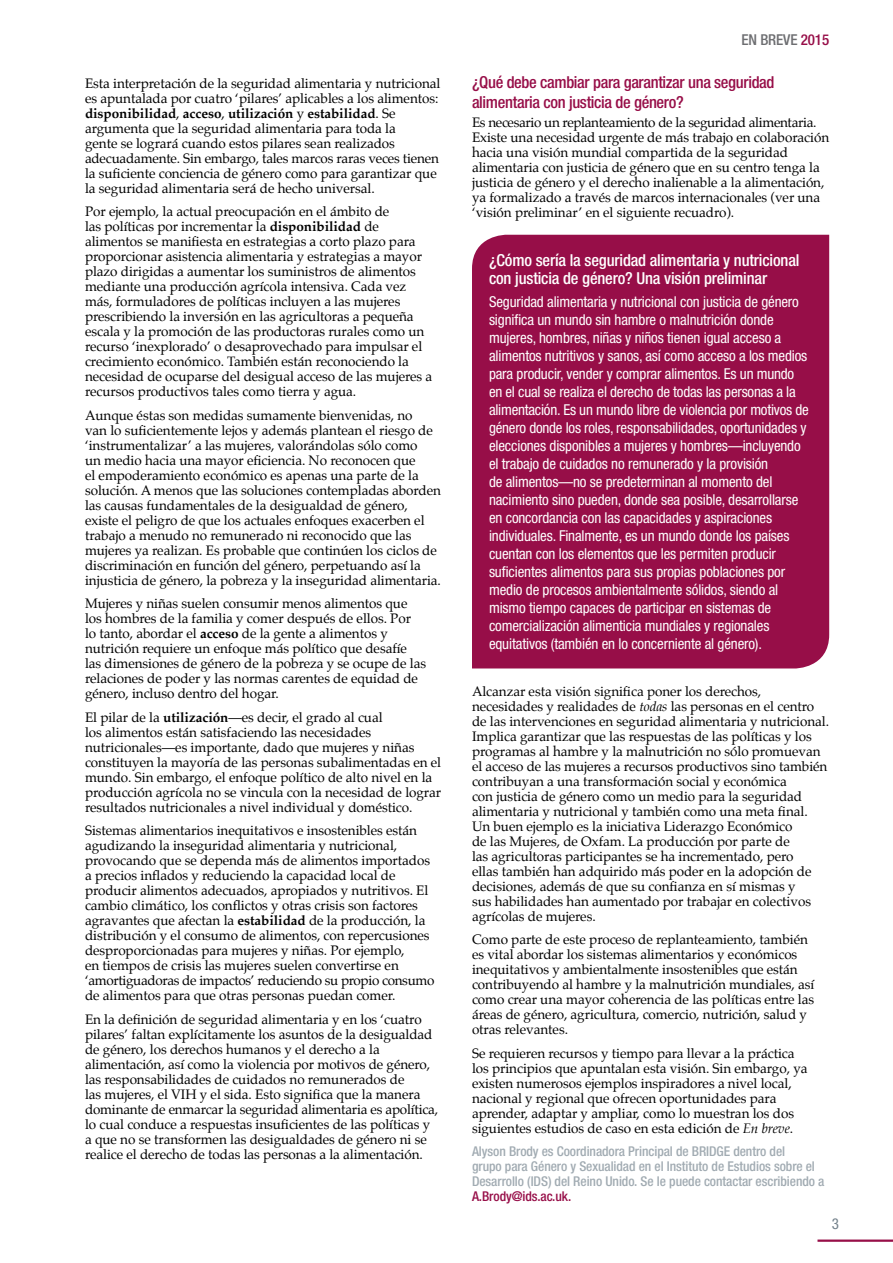
<style>
.page{position:relative;width:893px;height:1263px;background:#fff}
.page>*{position:absolute;margin:0;border:0;box-sizing:border-box;transform-origin:0 0}
.t1{font:500 condensed 16.5px/18px "Helvetica Neue LT Std";letter-spacing:-.01em;color:#fff}
.t2{font:500 condensed 16.5px/19.5px "Helvetica Neue LT Std";letter-spacing:-.02em;color:#970e48}
.t3{font:condensed 15px/18px "Helvetica Neue LT Std";letter-spacing:-.01em;color:#fff}
.t4{font:500 condensed 15px "Helvetica Neue LT Std";letter-spacing:-.01em;color:#6d6e71}
.t5{font:condensed 15px "Helvetica Neue LT Std";color:#72808a}
.t6{font:13.5px/15px "Palatino";letter-spacing:-.005em;color:#000}
.t7{font:500 condensed 13.5px/15px "Helvetica Neue LT Std";letter-spacing:-.005em;color:#a1abb2}
.t8{font:500 condensed 13.5px "Helvetica Neue LT Std";letter-spacing:-.005em;color:#970e48}
.s1{font-weight:700}
.s2{color:#970e48}
.s3{font-style:italic}
</style>
<div class="page">
<div style="left:472px;top:235px;width:357px;height:433px;background:#970e48"></div>
<hr style="left:817px;top:1239px;width:76px;height:3px;background:#970e48">
<p class="t6" style="left:85px;top:75px;width:357px">Esta interpretación de la seguridad alimentaria y nutricional es apuntalada por cuatro ‘pilares’ aplicables a los alimentos: <span class="s1">disponibilidad</span>, <span class="s1">acceso</span>, <span class="s1">utilización</span> y <span class="s1">estabilidad</span>. Se argumenta que la seguridad alimentaria para toda la<br>gente se logrará cuando estos pilares sean realizados adecuadamente. Sin embargo, tales marcos raras veces tienen la suficiente conciencia de género como para garantizar que la seguridad alimentaria será de hecho universal.</p>
<p class="t6" style="left:85px;top:204px;width:349px">Por ejemplo, la actual preocupación en el ámbito de<br>las políticas por incrementar la <span class="s1">disponibilidad</span> de alimentos se manifiesta en estrategias a corto plazo para proporcionar asistencia alimentaria y estrategias a mayor plazo dirigidas a aumentar los suministros de alimentos mediante una producción agrícola intensiva. Cada vez más, formuladores de políticas incluyen a las mujeres prescribiendo la inversión en las agricultoras a pequeña escala y la promoción de las productoras rurales como un recurso ‘inexplorado’ o desaprovechado para impulsar el crecimiento económico. También están reconociendo la necesidad de ocuparse del desigual acceso de las mujeres a recursos productivos tales como tierra y agua.</p>
<p class="t6" style="left:85px;top:407px;width:357px">Aunque éstas son medidas sumamente bienvenidas, no<br>van lo suficientemente lejos y además plantean el riesgo de ‘instrumentalizar’ a las mujeres, valorándolas sólo como<br>un medio hacia una mayor eficiencia. No reconocen que<br>el empoderamiento económico es apenas una parte de la solución. A menos que las soluciones contempladas aborden las causas fundamentales de la desigualdad de género, existe el peligro de que los actuales enfoques exacerben el trabajo a menudo no remunerado ni reconocido que las mujeres ya realizan. Es probable que continúen los ciclos de discriminación en función del género, perpetuando así la injusticia de género, la pobreza y la inseguridad alimentaria.</p>
<p class="t6" style="left:85px;top:596px;width:343px">Mujeres y niñas suelen consumir menos alimentos que los hombres de la familia y comer después de ellos. Por<br>lo tanto, abordar el <span class="s1">acceso</span> de la gente a alimentos y nutrición requiere un enfoque más político que desafíe las dimensiones de género de la pobreza y se ocupe de las relaciones de poder y las normas carentes de equidad de género, incluso dentro del hogar.</p>
<p class="t6" style="left:85px;top:709px;width:358px">El pilar de la <span class="s1">utilización</span>—es decir, el grado al cual<br>los alimentos están satisfaciendo las necesidades nutricionales—es importante, dado que mujeres y niñas constituyen la mayoría de las personas subalimentadas en el mundo. Sin embargo, el enfoque político de alto nivel en la producción agrícola no se vincula con la necesidad de lograr resultados nutricionales a nivel individual y doméstico.</p>
<p class="t6" style="left:85px;top:823px;width:351px">Sistemas alimentarios inequitativos e insostenibles están agudizando la inseguridad alimentaria y nutricional, provocando que se dependa más de alimentos importados a precios inflados y reduciendo la capacidad local de producir alimentos adecuados, apropiados y nutritivos. El cambio climático, los conflictos y otras crisis son factores agravantes que afectan la <span class="s1">estabilidad</span> de la producción, la distribución y el consumo de alimentos, con repercusiones desproporcionadas para mujeres y niñas. Por ejemplo,<br>en tiempos de crisis las mujeres suelen convertirse en ‘amortiguadoras de impactos’ reduciendo su propio consumo de alimentos para que otras personas puedan comer.</p>
<p class="t6" style="left:85px;top:1011px;width:355px">En la definición de seguridad alimentaria y en los ‘cuatro pilares’ faltan explícitamente los asuntos de la desigualdad de género, los derechos humanos y el derecho a la alimentación, así como la violencia por motivos de género, las responsabilidades de cuidados no remunerados de<br>las mujeres, el VIH y el sida. Esto significa que la manera dominante de enmarcar la seguridad alimentaria es apolítica, lo cual conduce a respuestas insuficientes de las políticas y a que no se transformen las desigualdades de género ni se realice el derecho de todas las personas a la alimentación.</p>
<p class="t4" style="left:741px;top:31px;width:89px">EN BREVE <span class="s2">2015</span></p>
<p class="t2" style="left:472px;top:73px;width:304px">¿Qué debe cambiar para garantizar una seguridad alimentaria con justicia de género?</p>
<p class="t6" style="left:472px;top:115px;width:359px">Es necesario un replanteamiento de la seguridad alimentaria.<br>Existe una necesidad urgente de más trabajo en colaboración hacia una visión mundial compartida de la seguridad alimentaria con justicia de género que en su centro tenga la justicia de género y el derecho inalienable a la alimentación, ya formalizado a través de marcos internacionales (ver una ‘visión preliminar’ en el siguiente recuadro).</p>
<p class="t1" style="left:489px;top:251px;width:312px">¿Cómo sería la seguridad alimentaria y nutricional con justicia de género? Una visión preliminar</p>
<p class="t3" style="left:489px;top:292px;width:321px">Seguridad alimentaria y nutricional con justicia de género significa un mundo sin hambre o malnutrición donde mujeres, hombres, niñas y niños tienen igual acceso a alimentos nutritivos y sanos, así como acceso a los medios para producir, vender y comprar alimentos. Es un mundo en el cual se realiza el derecho de todas las personas a la alimentación. Es un mundo libre de violencia por motivos de género donde los roles, responsabilidades, oportunidades y elecciones disponibles a mujeres y hombres—incluyendo el trabajo de cuidados no remunerado y la provisión<br>de alimentos—no se predeterminan al momento del nacimiento sino pueden, donde sea posible, desarrollarse en concordancia con las capacidades y aspiraciones individuales. Finalmente, es un mundo donde los países cuentan con los elementos que les permiten producir suficientes alimentos para sus propias poblaciones por medio de procesos ambientalmente sólidos, siendo al mismo tiempo capaces de participar en sistemas de comercialización alimenticia mundiales y regionales equitativos (también en lo concerniente al género).</p>
<p class="t6" style="left:472px;top:684px;width:359px">Alcanzar esta visión significa poner los derechos, necesidades y realidades de <span class="s3">todas</span> las personas en el centro de las intervenciones en seguridad alimentaria y nutricional.<br>Implica garantizar que las respuestas de las políticas y los programas al hambre y la malnutrición no sólo promuevan el acceso de las mujeres a recursos productivos sino también contribuyan a una transformación social y económica<br>con justicia de género como un medio para la seguridad alimentaria y nutricional y también como una meta final.<br>Un buen ejemplo es la iniciativa Liderazgo Económico<br>de las Mujeres, de Oxfam. La producción por parte de<br>las agricultoras participantes se ha incrementado, pero<br>ellas también han adquirido más poder en la adopción de decisiones, además de que su confianza en sí mismas y<br>sus habilidades han aumentado por trabajar en colectivos agrícolas de mujeres.</p>
<p class="t6" style="left:472px;top:932px;width:344px">Como parte de este proceso de replanteamiento, también es vital abordar los sistemas alimentarios y económicos inequitativos y ambientalmente insostenibles que están contribuyendo al hambre y la malnutrición mundiales, así como crear una mayor coherencia de las políticas entre las áreas de género, agricultura, comercio, nutrición, salud y otras relevantes.</p>
<p class="t6" style="left:472px;top:1045px;width:337px">Se requieren recursos y tiempo para llevar a la práctica los principios que apuntalan esta visión. Sin embargo, ya existen numerosos ejemplos inspiradores a nivel local, nacional y regional que ofrecen oportunidades para aprender, adaptar y ampliar, como lo muestran los dos siguientes estudios de caso en esta edición de <span class="s3">En breve</span>.</p>
<p class="t7" style="left:472px;top:1144px;width:354px">Alyson Brody es Coordinadora Principal de BRIDGE dentro del<br>grupo para Género y Sexualidad en el Instituto de Estudios sobre el<br>Desarrollo (IDS) del Reino Unido. Se le puede contactar escribiendo a</p>
<p class="t8" style="left:472px;top:1188px;width:101px">A.Brody@ids.ac.uk.</p>
<p class="t5" style="left:832px;top:1215px;width:9px">3</p>
</div>
